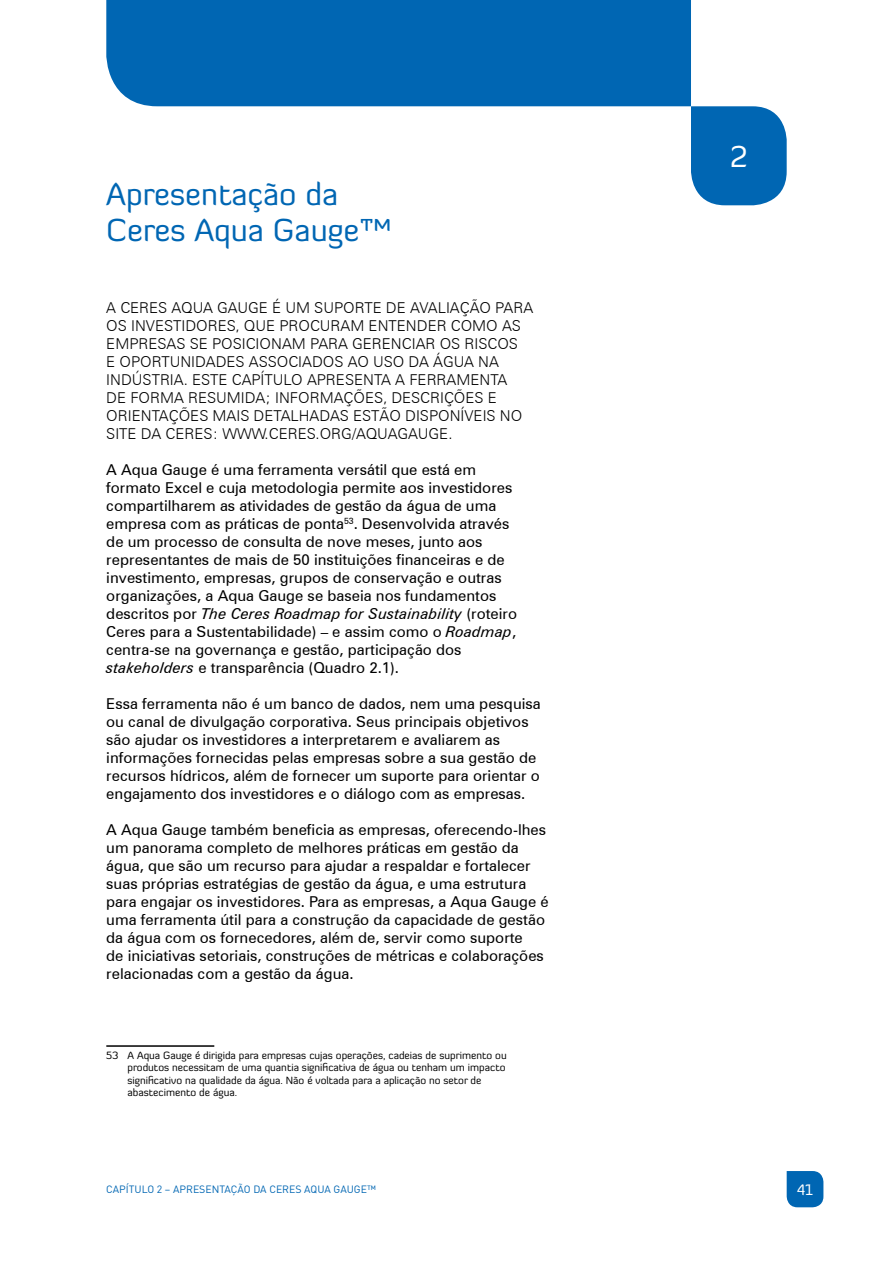
<style>
.page{position:relative;width:893px;height:1263px;background:#fff}
.page>*{position:absolute;margin:0;border:0;box-sizing:border-box;transform-origin:0 0}
.t1{font:31.5px/36px "Diavlo";color:#0066b3}
.t2{font:30px "Diavlo";color:#fff}
.t3{font:15px/18px "Zurich BT";color:#000}
.t4{font:300 15px/18px "Zurich BT";color:#000}
.t5{font:15px "Diavlo";color:#fff}
.t6{font:10.5px/12.6px "Diavlo";color:#000}
.t7{font:10.5px "DIN";color:#0066b3}
.s1{font-style:italic}
</style>
<div class="page">
<svg style="left:787px;top:1171px;width:36px;height:36px"></svg>
<hr style="left:106px;top:1045px;width:108px;height:2px;background:#000">
<svg style="left:691px;top:106px;width:96px;height:99px"></svg>
<div style="left:106px;top:0;width:585px;height:106px;background:#0066b3"></div>
<h1 class="t1" style="left:106px;top:176px;width:287px">Apresentação da<br>Ceres Aqua Gauge™</h1>
<p class="t4" style="left:106px;top:299px;width:428px">A CE RES AQUA GAUGE É UM SUPORTE DE AVALIAÇÃO PARA OS INVESTIDORES, QUE PROCURAM E NTE NDE R COMO AS<br>E MPRESAS SE POSICIONAM PARA GE RE NCIAR OS RISCOS<br>E OPORTUNIDADES ASSOCIADOS AO USO DA ÁGUA NA INDÚSTRIA. ESTE CAPÍTULO APRESE NTA A FE RRAME NTA<br>DE FORMA RESUMIDA; INFORMAÇÕES, DESCRIÇÕES E<br>ORIE NTAÇÕES MAIS DETALHADAS ESTÃO DISPONÍVE IS NO SITE DA CE RES: WWW.CE RES.ORG/AQUAGAUGE .</p>
<p class="t3" style="left:106px;top:461px;width:412px">A Aqua Gauge é uma ferramenta versátil que está em formato Excel e cuja metodologia permite aos investidores compartilharem as atividades de gestão da água de uma empresa com as práticas de ponta<sup>53</sup>. Desenvolvida através de um processo de consulta de nove meses, junto aos representantes de mais de 50 instituições financeiras e de investimento, empresas, grupos de conservação e outras organizações, a Aqua Gauge se baseia nos fundamentos descritos por <span class="s1">The Ceres Roadmap for Sustainability</span> (roteiro Ceres para a Sustentabilidade) – e assim como o <span class="s1">Roadmap</span>, centra-se na governança e gestão, participação dos <span class="s1">stakeholders</span> e transparência (Quadro 2.1).</p>
<p class="t3" style="left:106px;top:695px;width:436px">Essa ferramenta não é um banco de dados, nem uma pesquisa ou canal de divulgação corporativa. Seus principais objetivos são ajudar os investidores a interpretarem e avaliarem as informações fornecidas pelas empresas sobre a sua gestão de recursos hídricos, além de fornecer um suporte para orientar o engajamento dos investidores e o diálogo com as empresas.</p>
<p class="t3" style="left:106px;top:821px;width:444px">A Aqua Gauge também beneficia as empresas, oferecendo-lhes um panorama completo de melhores práticas em gestão da água, que são um recurso para ajudar a respaldar e fortalecer suas próprias estratégias de gestão da água, e uma estrutura para engajar os investidores. Para as empresas, a Aqua Gauge é uma ferramenta útil para a construção da capacidade de gestão da água com os fornecedores, além de, servir como suporte<br>de iniciativas setoriais, construções de métricas e colaborações relacionadas com a gestão da água.</p>
<p class="t6" style="left:128px;top:1048px;width:381px;text-indent:-21px">53 A Aqua Gauge é dirigida para empresas cujas operações, cadeias de suprimento ou produtos necessitam de uma quantia significativa de água ou tenham um impacto significativo na qualidade da água. Não é voltada para a aplicação no setor de abastecimento de água.</p>
<h2 class="t2" style="left:730px;top:138px;width:19px">2</h2>
<p class="t7" style="left:106px;top:1182px;width:271px">CAPÍTULO 2 – APRESENTAÇÃO DA CERES AQUA GAUGE™</p>
<p class="t5" style="left:797px;top:1180px;width:17px">41</p>
</div>
